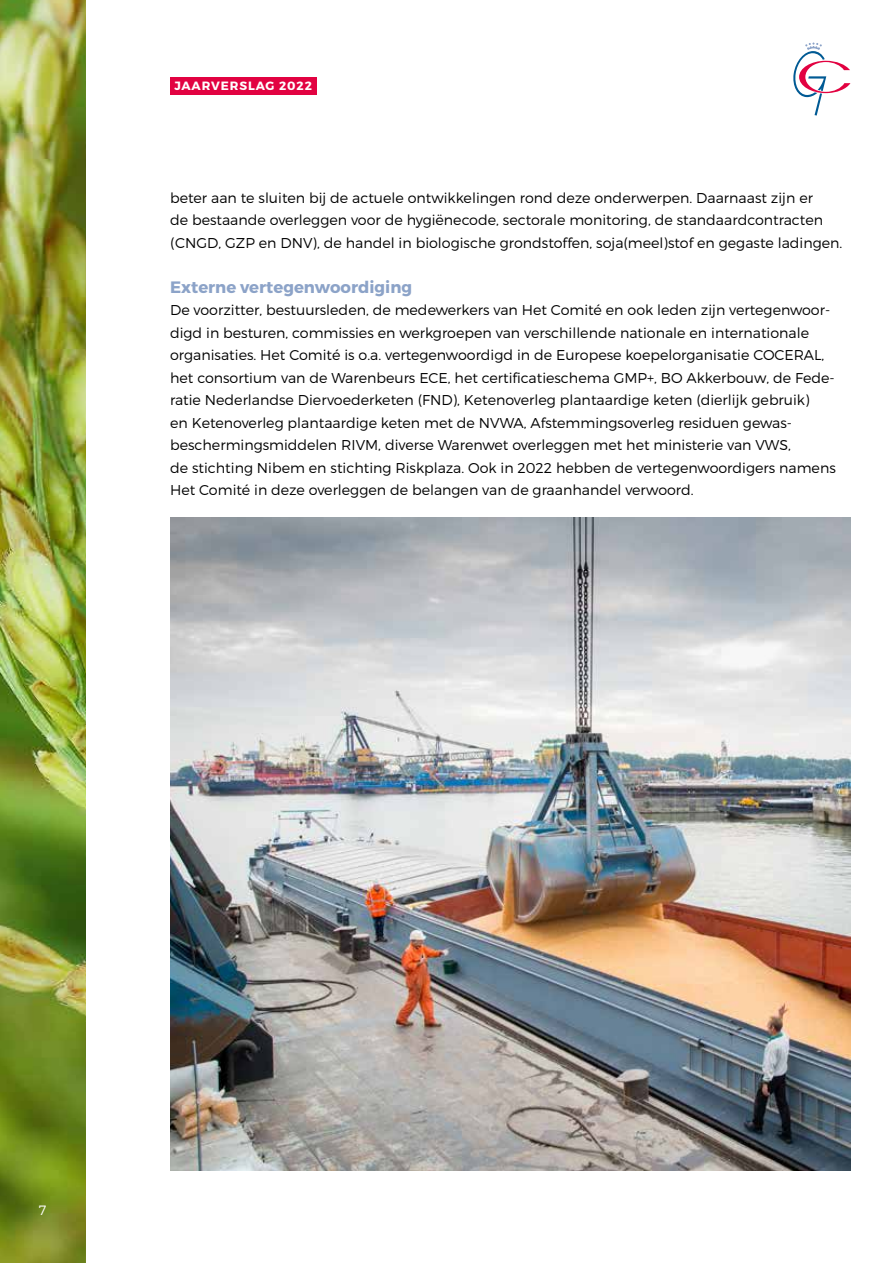
<style>
.page{position:relative;width:893px;height:1263px;background:#fff}
.page>*{position:absolute;margin:0;border:0;box-sizing:border-box;transform-origin:0 0}
.t1{font:700 16.5px "Montserrat";color:#8ca3c8}
.t2{font:300 14.25px/22.5px "Montserrat";color:#000}
.t3{font:300 13.5px "Montserrat";color:#fff}
.t4{font:700 12px "Montserrat";letter-spacing:.075em;color:#fff}
</style>
<div class="page">
<div style="left:170px;top:77px;width:147px;height:17px;background:#e20241"></div>
<img style="left:0;top:0;width:85px;height:1263px">
<svg style="left:793px;top:43px;width:57px;height:73px"></svg>
<img style="left:170px;top:518px;width:680px;height:652px">
<p class="t4" style="left:174px;top:78px;width:139px">JAARVERSLAG 2022</p>
<p class="t2" style="left:170px;top:186px;width:674px">beter aan te sluiten bij de actuele ontwikkelingen rond deze onderwerpen. Daarnaast zijn er<br>de bestaande overleggen voor de hygiënecode, sectorale monitoring, de standaardcontracten (CNGD, GZP en DNV), de handel in biologische grondstoffen, soja(meel)stof en gegaste ladingen.</p>
<p class="t1" style="left:170px;top:276px;width:244px">Externe vertegenwoordiging</p>
<p class="t2" style="left:170px;top:298px;width:667px">De voorzitter, bestuursleden, de medewerkers van Het Comité en ook leden zijn vertegenwoor&shy;digd in besturen, commissies en werkgroepen van verschillende nationale en internationale organisaties. Het Comité is o.a. vertegenwoordigd in de Europese koepelorganisatie COCERAL, het consortium van de Warenbeurs ECE, het certificatieschema GMP+, BO Akkerbouw, de Fede&shy;ratie Nederlandse Diervoederketen (FND), Ketenoverleg plantaardige keten (dierlijk gebruik)<br>en Ketenoverleg plantaardige keten met de NVWA, Afstemmingsoverleg residuen gewas&shy;beschermingsmiddelen RIVM, diverse Warenwet overleggen met het ministerie van VWS,<br>de stichting Nibem en stichting Riskplaza. Ook in 2022 hebben de vertegenwoordigers namens Het Comité in deze overleggen de belangen van de graanhandel verwoord.</p>
<p class="t3" style="left:39px;top:1202px;width:9px">7</p>
</div>
